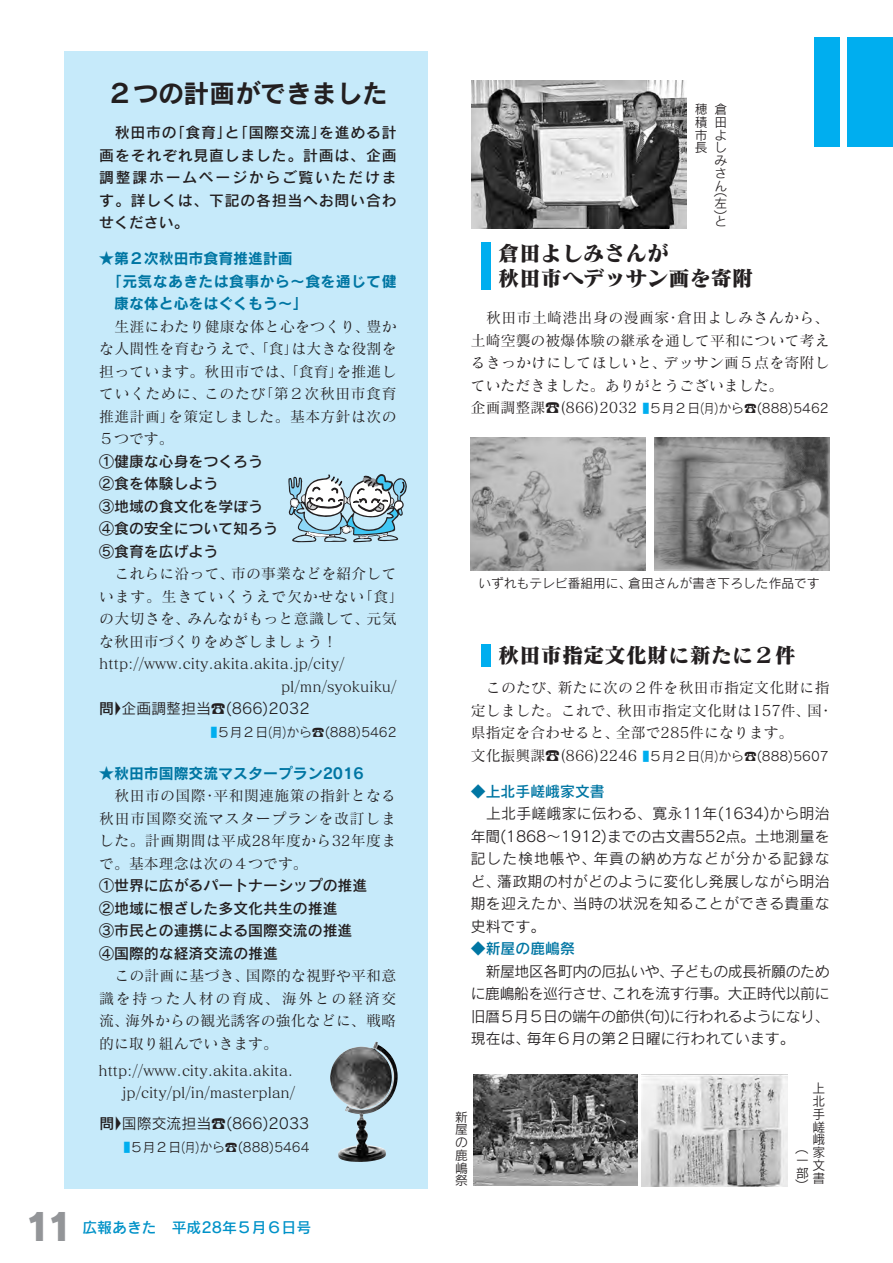
<style>
.page{position:relative;width:893px;height:1263px;background:#fff}
.page>*{position:absolute;margin:0;border:0;box-sizing:border-box;transform-origin:0 0}
.t1{font:37.2px "Rodin CID EB";color:#939598}
.t2{font:25.5px "Rodin CID B";color:#231f20}
.t3{font:21.3px/25.5px "Matisse CID EB";color:#231f20}
.t4{font:14.85px/22.5px "Matisse CID M";letter-spacing:.01em;color:#231f20}
.t5{font:14.85px/22.5px "Rodin CID DB";color:#231f20}
.t6{font:14.85px/22.5px "Rodin CID M";color:#231f20}
.t7{font:14.85px/22.5px "Rodin CID B";color:#0076a3}
.t8{font:14.85px/22.5px "Rodin CID M";letter-spacing:-.025em;color:#231f20}
.t9{font:14.85px "Rodin CID M";letter-spacing:-.03em;color:#231f20}
.t10{font:14.85px "Matisse CID M";letter-spacing:.05em;color:#231f20}
.t11{font:14.85px "Matisse CID M";letter-spacing:.115em;color:#231f20}
.t12{font:14.85px "Rodin CID DB";color:#0076a3}
.t13{font:14.85px "Rodin CID DB";color:#0092c8}
.t14{font:14.85px "Matisse CID M";letter-spacing:.035em;color:#231f20}
.t15{font:12.75px/12.8px "Rodin CID M";color:#231f20;text-align:justify}
.s1{font-family:"Rodin CID DB"}
.s2{font-family:"Osaka"}
.s3{font-family:"Matisse CID M";color:#00aeef}
</style>
<div class="page">
<div style="left:847px;top:38px;width:45px;height:109px;background:#00aeef"></div>
<div style="left:814px;top:38px;width:26px;height:109px;background:#00aeef"></div>
<img style="left:641px;top:1075px;width:146px;height:112px">
<img style="left:473px;top:1075px;width:164px;height:111px">
<div style="left:64px;top:51px;width:364px;height:1137px;background:#c6eafa"></div>
<img style="left:377px;top:1044px;width:14px;height:12px">
<svg style="left:288px;top:474px;width:119px;height:68px"></svg>
<div style="left:481px;top:242px;width:9px;height:48px;background:#00aeef"></div>
<img style="left:471px;top:81px;width:215px;height:147px">
<img style="left:471px;top:438px;width:174px;height:132px">
<img style="left:654px;top:438px;width:175px;height:132px">
<div style="left:481px;top:645px;width:9px;height:22px;background:#00aeef"></div>
<h2 class="t2" style="left:107px;top:84px;width:282px">２つの計画ができました</h2>
<p class="t5" style="left:99px;top:124px;width:299px;text-align:justify;text-indent:16px">秋田市の｢食育と｣ ｢国際交流｣を進める計画をそれぞれ見直しました。計画は、企画調整課ホームページからご覧いただけます。詳しくは、下記の各担当へお問い合わせください。</p>
<p class="t7" style="left:114px;top:250px;width:284px;text-indent:-15px">★第２次秋田市食育推進計画<br>｢元気なあきたは食事から～食を通じて健康な体と心をはぐくもう~「</p>
<p class="t4" style="left:366px;top:317px;width:31px">豊か</p>
<p class="t4" style="left:114px;top:317px;width:257px">生涯にわたり健康な体と心をつくり、</p>
<p class="t4" style="left:99px;top:340px;width:299px">な人間性を育むうえで、｢食｣は大きな役割を</p>
<p class="t4" style="left:99px;top:362px;width:299px">担っています。秋田市では、｢食育｣を推進し</p>
<p class="t14" style="left:204px;top:388px;width:194px">このたび第｢ ２次秋田市食育</p>
<p class="t4" style="left:99px;top:385px;width:299px">ていくために、<br>推進計画｣を策定しました。基本方針は次の<br>５つです。</p>
<p class="t5" style="left:99px;top:452px;width:180px">①健康な心身をつくろう<br>②食を体験しよう<br>③地域の食文化を学ぼう<br>④食の安全について知ろう<br>⑤食育を広げよう</p>
<p class="t4" style="left:231px;top:565px;width:167px">市の事業などを紹介して</p>
<p class="t4" style="left:114px;top:565px;width:122px">これらに沿って、</p>
<p class="t10" style="left:99px;top:591px;width:299px">います。生きていくうえで欠かせない 食｢ 「</p>
<p class="t4" style="left:366px;top:610px;width:32px">元気</p>
<p class="t4" style="left:187px;top:610px;width:184px">みんながもっと意識して、</p>
<p class="t4" style="left:99px;top:610px;width:93px">の大切さを、</p>
<p class="t4" style="left:99px;top:632px;width:240px">な秋田市づくりをめざしましょう!</p>
<p class="t4" style="left:99px;top:655px;width:246px">http://www.city.akita.akita.jp/city/</p>
<p class="t4" style="left:281px;top:677px;width:117px">pl/mn/syokuiku/</p>
<p class="t6" style="left:99px;top:700px;width:212px"><span class="s1">問</span>▶企画調整担当<span class="s2">☎</span>)866(2032</p>
<p class="t15" style="left:211px;top:727px;width:187px">５<span class="s3">■</span> 月２日月( )から<span class="s2">☎</span>)888(5462</p>
<p class="t7" style="left:99px;top:764px;width:266px">★秋田市国際交流マスタープラン2016</p>
<p class="t4" style="left:99px;top:787px;width:298px;text-align:justify;text-indent:15px">秋田市の国際･平和関連施策の指針となる秋田市国際交流マスタープランを改訂しました。計画期間は平成28年度から32年度まで。基本理念は次の４つです。</p>
<p class="t5" style="left:99px;top:877px;width:269px">①世界に広がるパートナーシップの推進<br>②地域に根ざした多文化共生の推進<br>③市民との連携による国際交流の推進<br>④国際的な経済交流の推進</p>
<p class="t4" style="left:246px;top:967px;width:152px">国際的な視野や平和意</p>
<p class="t4" style="left:114px;top:967px;width:137px">この計画に基づき、</p>
<p class="t11" style="left:99px;top:993px;width:298px">識を持った人材の育成、海外との経済交</p>
<p class="t4" style="left:125px;top:1012px;width:273px">海外からの観光誘客の強化などに、戦略</p>
<p class="t4" style="left:99px;top:1012px;width:180px">流、<br>的に取り組んでいきます。</p>
<p class="t4" style="left:98px;top:1061px;width:198px;text-align:right">http://www.city.akita.akita. jp/city/pl/in/masterplan/</p>
<p class="t6" style="left:100px;top:1114px;width:211px"><span class="s1">問</span>▶国際交流担当<span class="s2">☎</span>)866(2033</p>
<p class="t15" style="left:124px;top:1142px;width:187px">５<span class="s3">■</span> 月２日月( )から<span class="s2">☎</span>)888(5464</p>
<h1 class="t1" style="left:25px;top:1213px;width:49px">11</h1>
<p class="t13" style="left:82px;top:1222px;width:230px">広報あきた　平成28年５月６日号</p>
<p class="t15" style="left:695px;top:105px;width:14px">穂積市長</p>
<p class="t15" style="left:714px;top:105px;width:14px">倉田よしみさ</p>
<p class="t15" style="left:714px;top:217px;width:14px">と</p>
<p class="t15" style="left:714px;top:181px;width:14px">ん</p>
<p class="t15" style="left:725px;top:192px;width:7px;rotate:90deg">(</p>
<p class="t15" style="left:714px;top:199px;width:14px">左</p>
<p class="t15" style="left:725px;top:210px;width:7px;rotate:90deg">)</p>
<h3 class="t3" style="left:498px;top:243px;width:257px">倉田よしみさんが<br>秋田市へデッサン画を寄附</h3>
<p class="t4" style="left:471px;top:308px;width:360px;text-align:right">秋田市土崎港出身の漫画家･倉田よしみさんから、土崎空襲の被爆体験の継承を通して平和について考えデッサン画５点を寄附し</p>
<p class="t4" style="left:471px;top:353px;width:314px">るきっかけにしてほしいと、<br>ていただきました。ありがとうございました。</p>
<p class="t15" style="left:642px;top:404px;width:187px">５<span class="s3">■</span> 月２日月( )から<span class="s2">☎</span>)888(5462</p>
<p class="t4" style="left:471px;top:398px;width:168px">企画調整課<span class="s2">☎</span>(866)2032</p>
<p class="t15" style="left:478px;top:579px;width:155px">いずれもテレビ番組用に、</p>
<p class="t15" style="left:628px;top:579px;width:193px">倉田さんが書き下ろした作品です</p>
<h3 class="t3" style="left:498px;top:645px;width:299px">秋田市指定文化財に新たに２件</h3>
<p class="t4" style="left:557px;top:678px;width:273px">新たに次の２件を秋田市指定文化財に指</p>
<p class="t4" style="left:486px;top:678px;width:77px">このたび、</p>
<p class="t4" style="left:617px;top:701px;width:195px">秋田市指定文化財は157件、</p>
<p class="t4" style="left:616px;top:701px;width:179px;text-indent:-145px">定しました。これで、<br>全部で285件になります。</p>
<p class="t4" style="left:471px;top:723px;width:150px">県指定を合わせると、</p>
<p class="t4" style="left:807px;top:701px;width:24px">国・</p>
<p class="t4" style="left:471px;top:746px;width:168px">文化振興課<span class="s2">☎</span>(866)2246</p>
<p class="t12" style="left:471px;top:785px;width:135px">◆上北手嵯峨家文書</p>
<p class="t6" style="left:471px;top:804px;width:360px;text-align:right">上北手嵯峨家に伝わる、寛永11年(1634)から明治年間(1868～1912)までの古文書552点。土地測量を年貢の納め方などが分かる記録な</p>
<p class="t15" style="left:642px;top:751px;width:187px">５<span class="s3">■</span> 月２日月( )から<span class="s2">☎</span>)888(5607</p>
<p class="t6" style="left:497px;top:849px;width:334px;text-indent:-26px">記した検地帳や、<br>藩政期の村がどのように変化し発展しながら明治</p>
<p class="t6" style="left:471px;top:872px;width:31px">ど、</p>
<p class="t6" style="left:573px;top:894px;width:258px">当時の状況を知ることができる貴重な</p>
<p class="t6" style="left:471px;top:894px;width:107px">期を迎えたか、史料です。</p>
<p class="t12" style="left:471px;top:943px;width:106px">◆新屋の鹿嶋祭</p>
<p class="t8" style="left:612px;top:962px;width:219px;text-indent:-126px">新屋地区各町内の厄払いや、<br>これを流す行事。大正時代以前に</p>
<p class="t9" style="left:670px;top:965px;width:161px">子どもの成長祈願のため</p>
<p class="t8" style="left:471px;top:984px;width:147px">に鹿嶋船を巡行させ、</p>
<p class="t9" style="left:471px;top:1010px;width:360px">旧暦５月５日の端午の節供句( )に行われるようになり、</p>
<p class="t6" style="left:526px;top:1029px;width:269px">毎年６月の第２日曜に行われています。</p>
<p class="t6" style="left:471px;top:1029px;width:61px">現在は、</p>
<p class="t15" style="left:455px;top:1112px;width:14px">新屋の鹿嶋祭</p>
<p class="t15" style="left:812px;top:1084px;width:14px">上北手嵯峨家文書</p>
<p class="t15" style="left:807px;top:1149px;width:7px;rotate:90deg">(</p>
<p class="t15" style="left:807px;top:1179px;width:7px;rotate:90deg">(</p>
<p class="t15" style="left:796px;top:1155px;width:14px">一</p>
<p class="t15" style="left:796px;top:1168px;width:14px">部</p>
</div>
